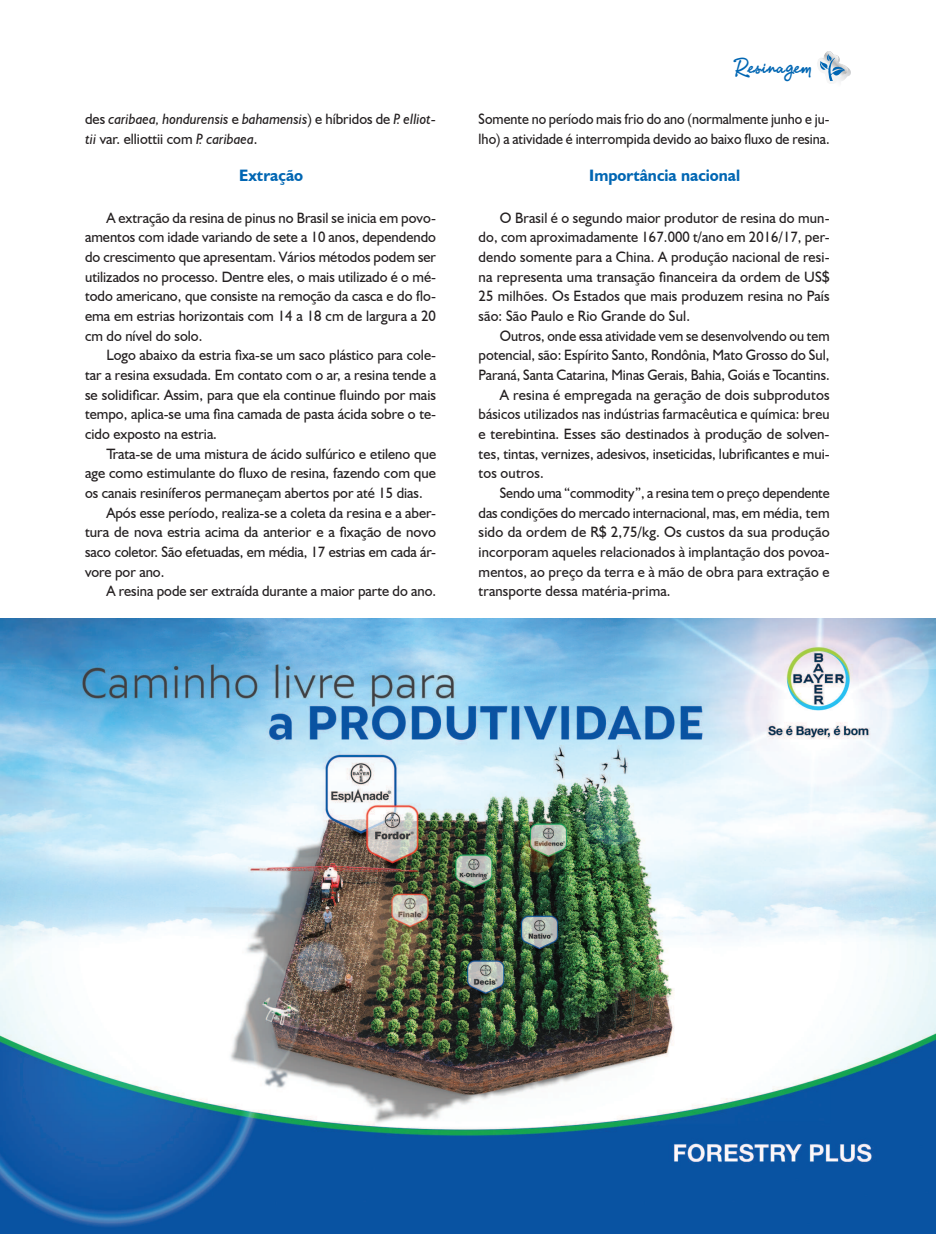
<style>
.page{position:relative;width:936px;height:1234px;background:#fff}
.page>*{position:absolute;margin:0;border:0;box-sizing:border-box;transform-origin:0 0}
.t1{font:24px "PR8 Charade";letter-spacing:.02em;color:#0166b3}
.t2{font:700 16.5px "Humanist 521 BT";color:#0166b3}
.t3{font:15px/19.6px "Humanist 521 BT";color:#231f20;text-align:justify}
.t4{font:15px "Humanist 521 BT";color:#231f20;scale:.95 1}
.t5{font:15px/19.6px "Humanist 521 BT";color:#231f20;scale:.93 1}
.t6{font:italic 15px/19.6px "Humanist 521 BT";color:#231f20}
.t7{font:15px "Humanist 521 BT";color:#231f20;scale:.94 1}
.s1{font-style:normal}
</style>
<div class="page">
<img style="left:848px;top:68px;width:2px;height:8px">
<svg style="left:817px;top:51px;width:31px;height:30px"></svg>
<img style="left:0;top:618px;width:935px;height:615px">
<p class="t6" style="left:85px;top:109px;width:352px"><span class="s1">des</span> caribaea, hondurensis <span class="s1">e</span> bahamensis<span class="s1">) e híbridos de</span> P. elliot&shy;tii <span class="s1">var. elliottii com</span> P. caribaea<span class="s1">.</span></p>
<p class="t2" style="left:239px;top:165px;width:66px">Extração</p>
<p class="t3" style="left:85px;top:207px;width:352px;text-indent:21px">A extração da resina de pinus no Brasil se inicia em povo&shy;amentos com idade variando de sete a 10 anos, dependendo do crescimento que apresentam. Vários métodos podem ser utilizados no processo. Dentre eles, o mais utilizado é o mé&shy;todo americano, que consiste na remoção da casca e do flo&shy;ema em estrias horizontais com 14 a 18 cm de largura a 20 cm do nível do solo.</p>
<p class="t3" style="left:85px;top:345px;width:352px;text-indent:21px">Logo abaixo da estria fixa-se um saco plástico para cole&shy;tar a resina exsudada. Em contato com o ar, a resina tende a se solidificar. Assim, para que ela continue fluindo por mais tempo, aplica-se uma fina camada de pasta ácida sobre o te&shy;cido exposto na estria.</p>
<p class="t3" style="left:106px;top:443px;width:331px">Trata-se de uma mistura de ácido sulfúrico e etileno que</p>
<p class="t3" style="left:85px;top:463px;width:352px">age como estimulante do fluxo de resina, fazendo com que</p>
<p class="t3" style="left:85px;top:482px;width:339px">os canais resiníferos permaneçam abertos por até 15 dias.</p>
<p class="t3" style="left:106px;top:502px;width:331px">Após esse período, realiza-se a coleta da resina e a aber-</p>
<p class="t3" style="left:85px;top:522px;width:352px">tura de nova estria acima da anterior e a fixação de novo</p>
<p class="t3" style="left:85px;top:541px;width:352px">saco coletor. São efetuadas, em média, 17 estrias em cada ár-</p>
<p class="t3" style="left:85px;top:561px;width:81px">vore por ano.</p>
<p class="t3" style="left:106px;top:581px;width:331px">A resina pode ser extraída durante a maior parte do ano.</p>
<h1 class="t1" style="left:732px;top:49px;width:80px">Resinagem</h1>
<p class="t5" style="left:478px;top:109px;width:379px">Somente no período mais frio do ano (normalmente junho e ju&shy;lho) a atividade é interrompida devido ao baixo fluxo de resina.</p>
<p class="t2" style="left:589px;top:165px;width:152px">Importância nacional</p>
<p class="t3" style="left:478px;top:207px;width:352px;text-indent:21px">O Brasil é o segundo maior produtor de resina do mun&shy;do, com aproximadamente 167.000 t/ano em 2016/17, per&shy;dendo somente para a China. A produção nacional de resi&shy;na representa uma transação financeira da ordem de US$ 25 milhões. Os Estados que mais produzem resina no País são: São Paulo e Rio Grande do Sul.</p>
<p class="t7" style="left:500px;top:326px;width:352px">Outros, onde essa atividade vem se desenvolvendo ou tem</p>
<p class="t3" style="left:478px;top:345px;width:352px">potencial, são: Espírito Santo, Rondônia, Mato Grosso do Sul,</p>
<p class="t4" style="left:478px;top:365px;width:371px">Paraná, Santa Catarina, Minas Gerais, Bahia, Goiás e Tocantins.</p>
<p class="t3" style="left:500px;top:384px;width:331px">A resina é empregada na geração de dois subprodutos</p>
<p class="t4" style="left:478px;top:405px;width:371px">básicos utilizados nas indústrias farmacêutica e química: breu</p>
<p class="t3" style="left:478px;top:423px;width:352px">e terebintina. Esses são destinados à produção de solven-</p>
<p class="t3" style="left:478px;top:443px;width:352px">tes, tintas, vernizes, adesivos, inseticidas, lubrificantes e mui-</p>
<p class="t3" style="left:478px;top:463px;width:66px">tos outros.</p>
<p class="t4" style="left:500px;top:483px;width:348px">Sendo uma “commodity”, a resina tem o preço dependente</p>
<p class="t3" style="left:478px;top:502px;width:352px">das condições do mercado internacional, mas, em média, tem</p>
<p class="t3" style="left:478px;top:522px;width:352px">sido da ordem de R$ 2,75/kg. Os custos da sua produção</p>
<p class="t3" style="left:478px;top:541px;width:352px">incorporam aqueles relacionados à implantação dos povoa-</p>
<p class="t3" style="left:478px;top:561px;width:352px">mentos, ao preço da terra e à mão de obra para extração e</p>
<p class="t3" style="left:478px;top:581px;width:193px">transporte dessa matéria-prima.</p>
</div>
